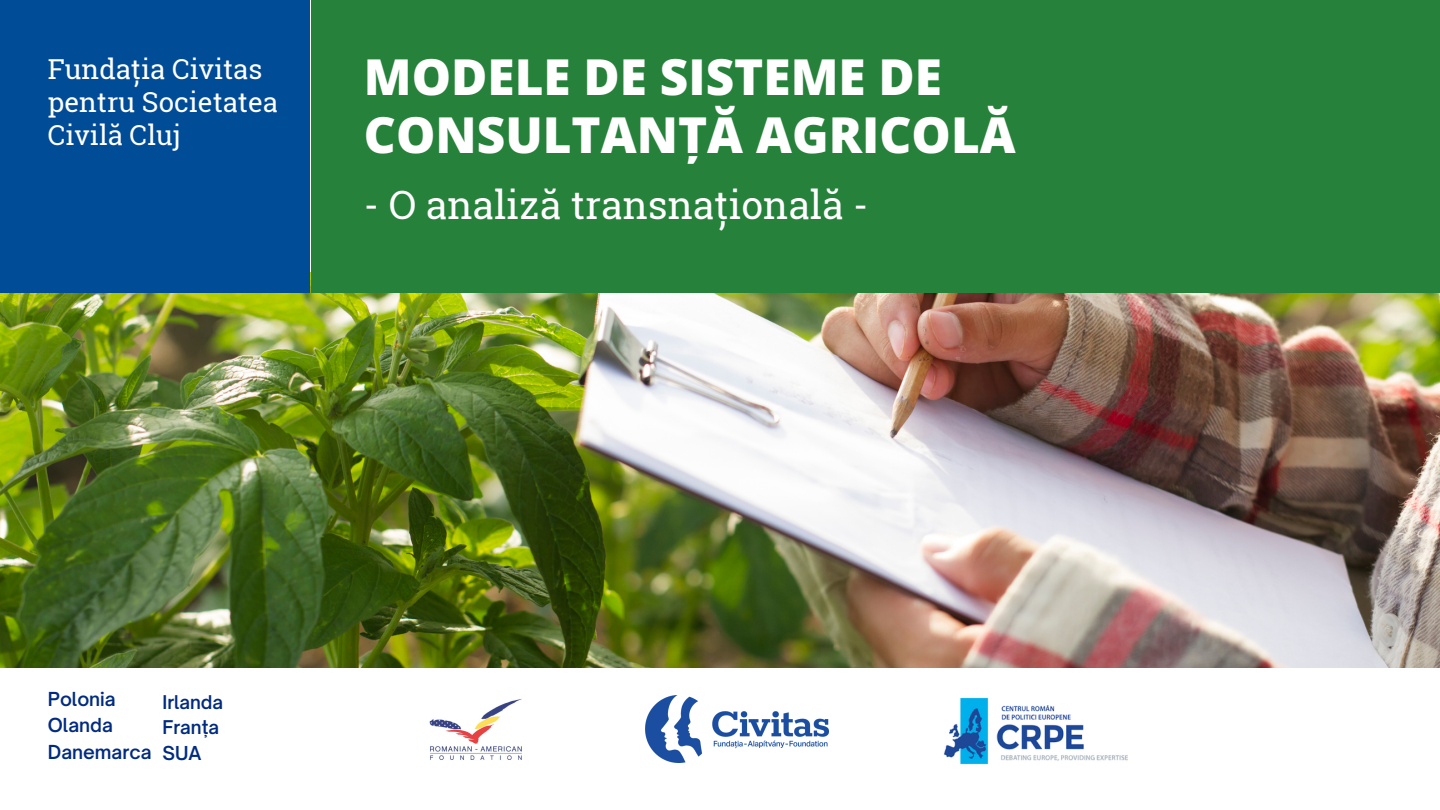
<style>
.page{position:relative;width:1440px;height:810px;background:#fff}
.page>*{position:absolute;margin:0;border:0;box-sizing:border-box;transform-origin:0 0}
.t1{font:800 49.5px/57.8px "Open Sans";color:#fff}
.t2{font:39px "Roboto Slab";color:#fff}
.t3{font:27.5px/33px "Roboto Slab";color:#fff}
.t4{font:600 18.5px/26.9px "Open Sauce One";color:#002b7f}
.t5{font:600 18.4px "Open Sauce One";color:#002b7f}
.t6{font:600 18.1px/25.7px "Open Sauce One";color:#002b7f}
</style>
<div class="page">
<img style="left:0;top:272px;width:1440px;height:395px">
<div style="left:0;top:0;width:310px;height:293px;background:#004c97"></div>
<div style="left:311px;top:0;width:1129px;height:293px;background:#26813a"></div>
<img style="left:646px;top:696px;width:182px;height:66px">
<img style="left:429px;top:698px;width:93px;height:62px">
<img style="left:943px;top:697px;width:185px;height:68px">
<p class="t3" style="left:48px;top:52px;width:232px">Fundația Civitas pentru Societatea<br>Civilă Cluj</p>
<h1 class="t1" style="left:364px;top:47px;width:653px">MODELE DE SISTEME DE<br>CONSULTANȚĂ AGRICOLĂ</h1>
<h2 class="t2" style="left:364px;top:178px;width:506px">- O analiză transnațională -</h2>
<p class="t4" style="left:48px;top:685px;width:105px">Polonia<br>Olanda<br>Danemarca</p>
<p class="t6" style="left:162px;top:689px;width:62px">Irlanda<br>Franța</p>
<p class="t5" style="left:162px;top:742px;width:41px">SUA</p>
</div>
